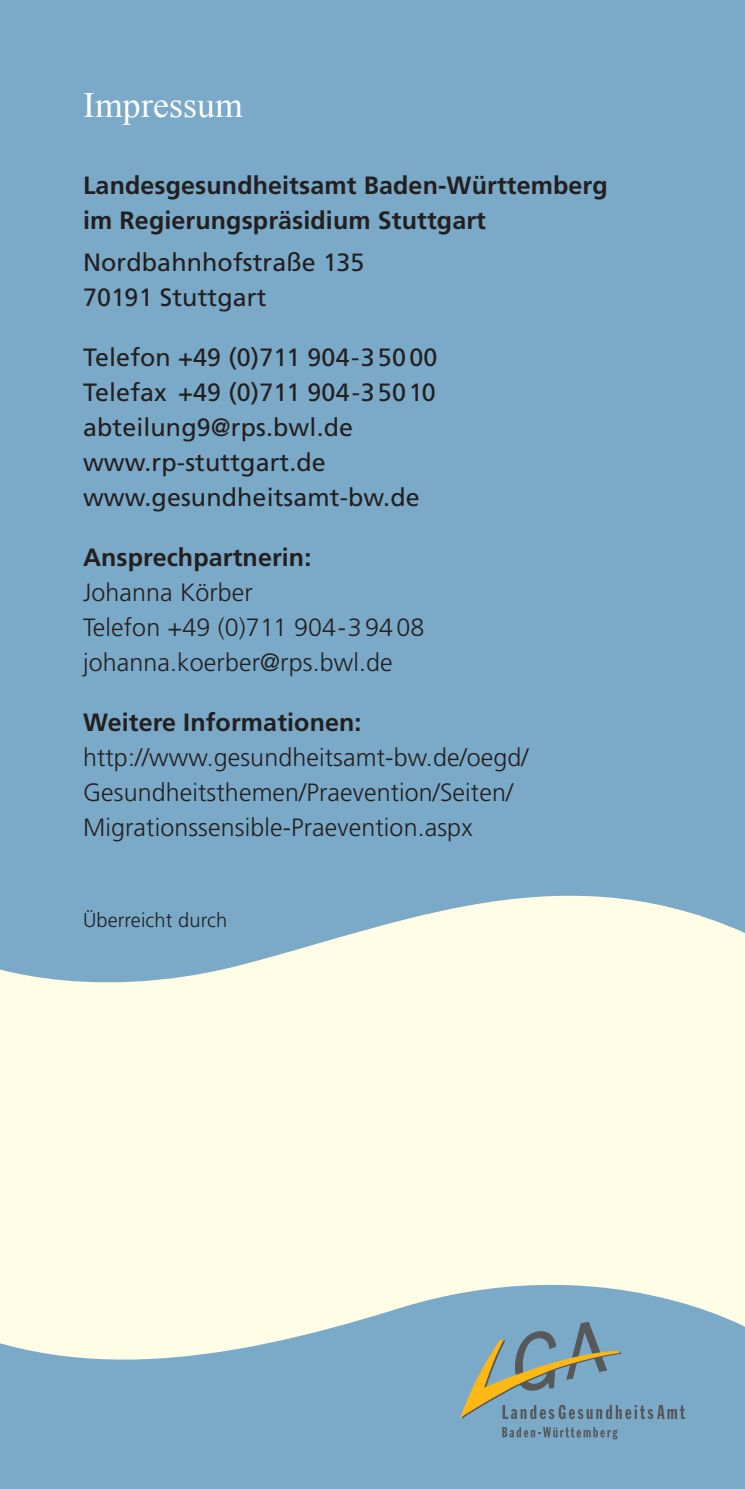
<style>
.page{position:relative;width:745px;height:1489px;background:#fff}
.page>*{position:absolute;margin:0;border:0;box-sizing:border-box;transform-origin:0 0}
.t1{font:35.5px "Times New Roman";letter-spacing:.005em;color:#fff}
.t2{font:300 25px/35px "Frutiger LT";letter-spacing:.005em;color:#231f20}
.t3{font:25px/35px "Frutiger LT";letter-spacing:.005em;color:#231f20}
.t4{font:700 25px/35px "Frutiger LT";letter-spacing:.005em;color:#231f20}
.t5{font:300 20px "Frutiger LT";letter-spacing:.005em;color:#231f20}
</style>
<div class="page">
<div style="left:0;top:0;width:744px;height:1488px;background:#7aaac8"></div>
<svg style="left:0;top:895px;width:744px;height:465px;fill:#fffde5"></svg>
<svg style="left:461px;top:1322px;width:223px;height:96px"></svg>
<svg style="left:502px;top:1427px;width:115px;height:12px"></svg>
<h1 class="t1" style="left:83px;top:81px;width:161px">Impressum</h1>
<p class="t4" style="left:83px;top:168px;width:526px">Landesgesundheitsamt Baden-Württemberg im Regierungspräsidium Stuttgart</p>
<p class="t3" style="left:83px;top:245px;width:283px">Nordbahnhofstraße 135<br>70191 Stuttgart</p>
<p class="t3" style="left:83px;top:340px;width:355px">Telefon +49 (0)711 904-35000<br>Telefax +49 (0)711 904-35010 abteilung9@rps.bwl.de www.rp-stuttgart.de www.gesundheitsamt-bw.de</p>
<p class="t4" style="left:83px;top:540px;width:230px">Ansprechpartnerin:</p>
<p class="t2" style="left:83px;top:575px;width:342px">Johanna Körber<br>Telefon +49 (0)711 904-39408 johanna.koerber@rps.bwl.de</p>
<p class="t4" style="left:83px;top:705px;width:280px">Weitere Informationen:</p>
<p class="t2" style="left:83px;top:740px;width:446px">http://www.gesundheitsamt-bw.de/oegd/<br>Gesundheitsthemen/Praevention/Seiten/<br>Migrationssensible-Praevention.aspx</p>
<p class="t5" style="left:83px;top:908px;width:146px">Überreicht durch</p>
</div>
